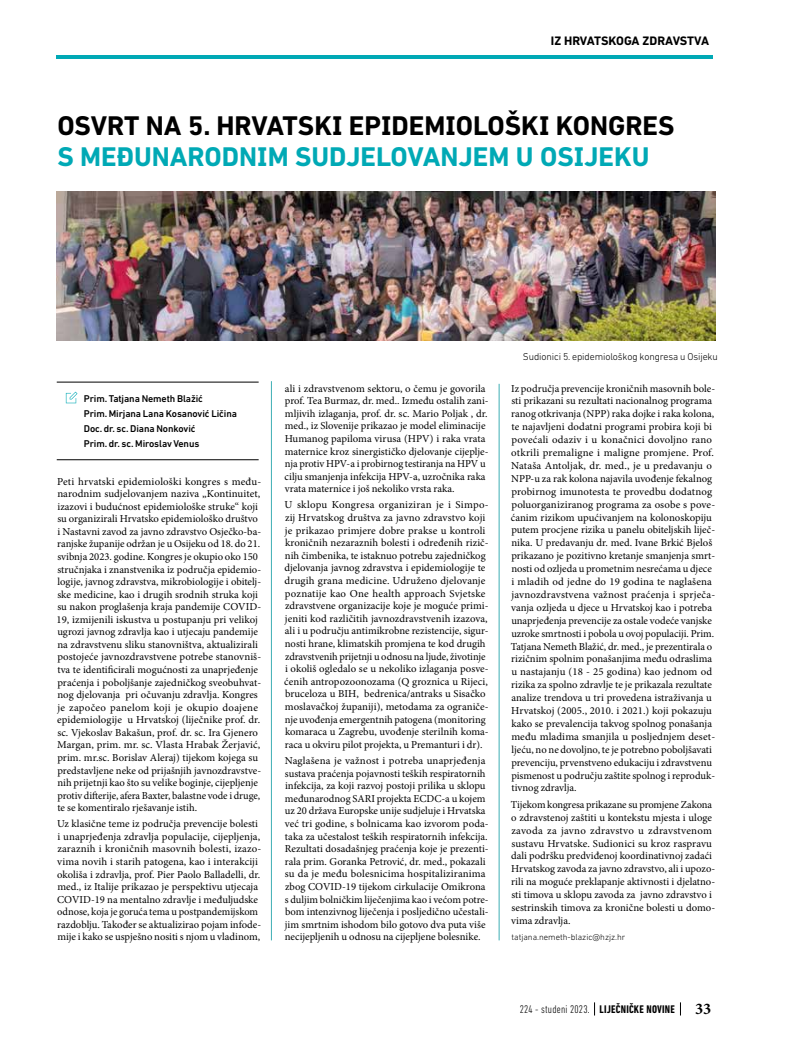
<style>
.page{position:relative;width:798px;height:1046px;background:#fff}
.page>*{position:absolute;margin:0;border:0;box-sizing:border-box;transform-origin:0 0}
.t1{font:700 27.5px "DIN Next LT Pro";color:#000}
.t2{font:700 27.5px "DIN Next LT Pro";color:#00a9b5}
.t3{font:700 16.25px "Minion Pro";color:#000}
.t4{font:700 12.5px "DIN Next LT Pro";letter-spacing:-.005em;color:#000}
.t5{font:300 condensed 11.25px "DIN Next LT Pro";letter-spacing:.02em;color:#000}
.t6{font:10.62px/12.6px "Minion Pro";color:#000}
.t7{font:500 10px/15px "DIN Next LT Pro";letter-spacing:-.01em;color:#000}
.t8{font:300 10px "DIN Next LT Pro";letter-spacing:-.01em;color:#000}
.t9{font:300 8.75px "DIN Next LT Pro";color:#000}
.s1{font-weight:700}
</style>
<div class="page">
<svg style="left:680px;top:1002px;width:1px;height:13px"></svg>
<svg style="left:594px;top:1002px;width:1px;height:13px"></svg>
<hr style="left:57px;top:55px;width:655px;height:3px;background:#00a9b5">
<hr style="left:498px;top:384px;width:1px;height:556px;background:#3daeb5">
<hr style="left:271px;top:381px;width:1px;height:559px;background:#3daeb5">
<svg style="left:66px;top:391px;width:11px;height:12px"></svg>
<hr style="left:57px;top:382px;width:201px;height:1px;background:#000">
<hr style="left:57px;top:459px;width:201px;height:1px;background:#000">
<img style="left:57px;top:191px;width:658px;height:149px">
<p class="t4" style="left:550px;top:33px;width:160px">IZ HRVATSKOGA ZDRAVSTVA</p>
<h1 class="t1" style="left:57px;top:109px;width:618px">OSVRT NA 5. HRVATSKI EPIDEMIOLOŠKI KONGRES</h1>
<h1 class="t2" style="left:57px;top:140px;width:593px">S MEĐUNARODNIM SUDJELOVANJEM U OSIJEKU</h1>
<p class="t7" style="left:84px;top:391px;width:155px">Prim. Tatjana Nemeth Blažić<br>Prim. Mirjana Lana Kosanović Ličina<br>Doc. dr. sc. Diana Nonković<br>Prim. dr. sc. Miroslav Venus</p>
<p class="t6" style="left:56px;top:475px;width:206px">Peti hrvatski epidemiološki kongres s među&shy;narodnim sudjelovanjem naziva „Kontinuitet, izazovi i budućnost epidemiološke struke“ koji su organizirali Hrvatsko epidemiološko društvo i Nastavni zavod za javno zdravstvo Osječko-ba&shy;ranjske županije održan je u Osijeku od 18. do 21. svibnja 2023. godine. Kongres je okupio oko 150 stručnjaka i znanstvenika iz područja epidemio&shy;logije, javnog zdravstva, mikrobiologije i obitelj&shy;ske medicine, kao i drugih srodnih struka koji su nakon proglašenja kraja pandemije COVID-19, izmijenili iskustva u postupanju pri velikoj ugrozi javnog zdravlja kao i utjecaju pandemije na zdravstvenu sliku stanovništva, aktualizirali postojeće javnozdravstvene potrebe stanovniš&shy;tva te identificirali mogućnosti za unaprjeđenje praćenja i poboljšanje zajedničkog sveobuhvat&shy;nog djelovanja pri očuvanju zdravlja. Kongres je započeo panelom koji je okupio doajene epidemiologije u Hrvatskoj (liječnike prof. dr. sc. Vjekoslav Bakašun, prof. dr. sc. Ira Gjenero Margan, prim. mr. sc. Vlasta Hrabak Žerjavić, prim. mr.sc. Borislav Aleraj) tijekom kojega su predstavljene neke od prijašnjih javnozdravstve&shy;nih prijetnji kao što su velike boginje, cijepljenje protiv difterije, afera Baxter, balastne vode i druge, te se komentiralo rješavanje istih.</p>
<p class="t6" style="left:57px;top:817px;width:205px">Uz klasične teme iz područja prevencije bolesti i unaprjeđenja zdravlja populacije, cijepljenja, zaraznih i kroničnih masovnih bolesti, izazo&shy;vima novih i starih patogena, kao i interakciji okoliša i zdravlja, prof. Pier Paolo Balladelli, dr. med., iz Italije prikazao je perspektivu utjecaja COVID-19 na mentalno zdravlje i međuljudske odnose, koja je goruća tema u postpandemijskom razdoblju. Također se aktualizirao pojam infode&shy;mije i kako se uspješno nositi s njom u vladinom,</p>
<p class="t6" style="left:284px;top:382px;width:205px">ali i zdravstvenom sektoru, o čemu je govorila prof. Tea Burmaz, dr. med.. Između ostalih zani&shy;mljivih izlaganja, prof. dr. sc. Mario Poljak , dr. med., iz Slovenije prikazao je model eliminacije Humanog papiloma virusa (HPV) i raka vrata maternice kroz sinergističko djelovanje cijeplje&shy;nja protiv HPV-a i probirnog testiranja na HPV u cilju smanjenja infekcija HPV-a, uzročnika raka vrata maternice i još nekoliko vrsta raka.</p>
<p class="t6" style="left:284px;top:498px;width:206px">U sklopu Kongresa organiziran je i Simpo&shy;zij Hrvatskog društva za javno zdravstvo koji je prikazao primjere dobre prakse u kontroli kroničnih nezaraznih bolesti i određenih rizič&shy;nih čimbenika, te istaknuo potrebu zajedničkog djelovanja javnog zdravstva i epidemiologije te drugih grana medicine. Udruženo djelovanje poznatije kao One health approach Svjetske zdravstvene organizacije koje je moguće primi&shy;jeniti kod različitih javnozdravstvenih izazova, ali i u području antimikrobne rezistencije, sigur&shy;nosti hrane, klimatskih promjena te kod drugih zdravstvenih prijetnji u odnosu na ljude, životinje i okoliš ogledalo se u nekoliko izlaganja posve&shy;ćenih antropozoonozama (Q groznica u Rijeci, bruceloza u BIH, bedrenica/antraks u Sisačko moslavačkoj županiji), metodama za ograniče&shy;nje uvođenja emergentnih patogena (monitoring komaraca u Zagrebu, uvođenje sterilnih koma&shy;raca u okviru pilot projekta, u Premanturi i dr).</p>
<p class="t6" style="left:284px;top:754px;width:205px">Naglašena je važnost i potreba unaprjeđenja sustava praćenja pojavnosti teških respiratornih infekcija, za koji razvoj postoji prilika u sklopu međunarodnog SARI projekta ECDC-a u kojem uz 20 država Europske unije sudjeluje i Hrvatska već tri godine, s bolnicama kao izvorom poda&shy;taka za učestalost teških respiratornih infekcija.<br>Rezultati dosadašnjeg praćenja koje je prezenti&shy;rala prim. Goranka Petrović, dr. med., pokazali su da je među bolesnicima hospitaliziranima zbog COVID-19 tijekom cirkulacije Omikrona s duljim bolničkim liječenjima kao i većom potre&shy;bom intenzivnog liječenja i posljedično učestali&shy;jim smrtnim ishodom bilo gotovo dva puta više necijepljenih u odnosu na cijepljene bolesnike.</p>
<p class="t8" style="left:523px;top:350px;width:196px">Sudionici 5. epidemiološkog kongresa u Osijeku</p>
<p class="t6" style="left:510px;top:382px;width:206px">Iz područja prevencije kroničnih masovnih bole&shy;sti prikazani su rezultati nacionalnog programa ranog otkrivanja (NPP) raka dojke i raka kolona, te najavljeni dodatni programi probira koji bi povećali odaziv i u konačnici dovoljno rano otkrili premaligne i maligne promjene. Prof.<br>Nataša Antoljak, dr. med., je u predavanju o NPP-u za rak kolona najavila uvođenje fekalnog probirnog imunotesta te provedbu dodatnog poluorganiziranog programa za osobe s pove&shy;ćanim rizikom upućivanjem na kolonoskopiju putem procjene rizika u panelu obiteljskih liječ&shy;nika. U predavanju dr. med. Ivane Brkić Bjeloš prikazano je pozitivno kretanje smanjenja smrt&shy;nosti od ozljeda u prometnim nesrećama u djece i mladih od jedne do 19 godina te naglašena javnozdravstvena važnost praćenja i sprječa&shy;vanja ozljeda u djece u Hrvatskoj kao i potreba unaprjeđenja prevencije za ostale vodeće vanjske uzroke smrtnosti i pobola u ovoj populaciji. Prim.<br>Tatjana Nemeth Blažić, dr. med., je prezentirala o rizičnim spolnim ponašanjima među odraslima u nastajanju (18 - 25 godina) kao jednom od rizika za spolno zdravlje te je prikazala rezultate analize trendova u tri provedena istraživanja u Hrvatskoj (2005., 2010. i 2021.) koji pokazuju kako se prevalencija takvog spolnog ponašanja među mladima smanjila u posljednjem deset&shy;ljeću, no ne dovoljno, te je potrebno poboljšavati prevenciju, prvenstveno edukaciju i zdravstvenu pismenost u području zaštite spolnog i reproduk&shy;tivnog zdravlja.</p>
<p class="t6" style="left:510px;top:798px;width:206px">Tijekom kongresa prikazane su promjene Zakona o zdravstenoj zaštiti u kontekstu mjesta i uloge zavoda za javno zdravstvo u zdravstvenom sustavu Hrvatske. Sudionici su kroz raspravu dali podršku predviđenoj koordinativnoj zadaći Hrvatskog zavoda za javno zdravstvo, ali i upozo&shy;rili na moguće preklapanje aktivnosti i djelatno&shy;sti timova u sklopu zavoda za javno zdravstvo i sestrinskih timova za kronične bolesti u domo&shy;vima zdravlja.</p>
<p class="t9" style="left:511px;top:932px;width:115px">tatjana.nemeth-blazic@hzjz.hr</p>
<p class="t5" style="left:519px;top:1002px;width:156px">224 - studeni 2023. <span class="s1">LIJEČNIČKE NOVINE</span></p>
<h2 class="t3" style="left:694px;top:997px;width:18px">33</h2>
</div>
